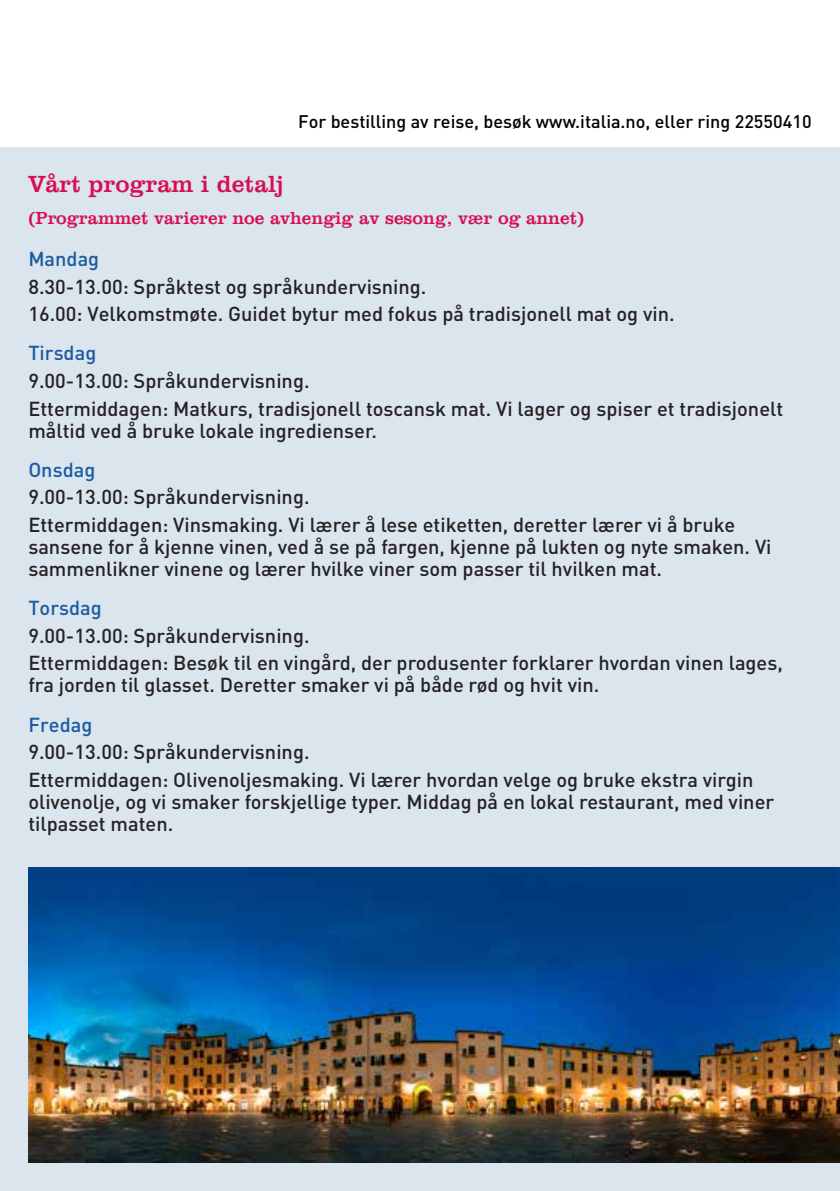
<style>
.page{position:relative;width:840px;height:1191px;background:#fff}
.page>*{position:absolute;margin:0;border:0;box-sizing:border-box;transform-origin:0 0}
.t1{font:24px "Clarendon BT";color:#d80e52}
.t2{font:500 20px/27.6px "DIN";color:#262122}
.t3{font:500 20px "DIN";color:#1d5aa0}
.t4{font:500 18px "DIN";color:#000}
.t5{font:18px "Clarendon BT";color:#d80e52}
</style>
<div class="page">
<div style="left:0;top:147px;width:839px;height:1044px;background:#dae5ee"></div>
<img style="left:28px;top:867px;width:811px;height:295px">
<p class="t4" style="left:298px;top:110px;width:514px">For bestilling av reise, besøk www.italia.no, eller ring 22550410</p>
<p class="t1" style="left:28px;top:169px;width:257px">Vårt program i detalj</p>
<p class="t5" style="left:28px;top:207px;width:556px">(Programmet varierer noe avhengig av sesong, vær og annet)</p>
<p class="t3" style="left:28px;top:246px;width:72px">Mandag</p>
<p class="t2" style="left:28px;top:272px;width:647px">8.30-13.00: Språktest og språkundervisning.<br>16.00: Velkomstmøte. Guidet bytur med fokus på tradisjonell mat og vin.</p>
<p class="t3" style="left:28px;top:340px;width:69px">Tirsdag</p>
<p class="t2" style="left:28px;top:366px;width:755px">9.00-13.00: Språkundervisning.<br>Ettermiddagen: Matkurs, tradisjonell toscansk mat. Vi lager og spiser et tradisjonelt</p>
<p class="t2" style="left:28px;top:416px;width:350px">måltid ved å bruke lokale ingredienser.</p>
<p class="t3" style="left:28px;top:457px;width:68px">Onsdag</p>
<p class="t2" style="left:28px;top:483px;width:708px">9.00-13.00: Språkundervisning.<br>Ettermiddagen: Vinsmaking. Vi lærer å lese etiketten, deretter lærer vi å bruke</p>
<p class="t2" style="left:28px;top:535px;width:744px;line-height:22px">sansene for å kjenne vinen, ved å se på fargen, kjenne på lukten og nyte smaken. Vi sammenlikner vinene og lærer hvilke viner som passer til hvilken mat.</p>
<p class="t3" style="left:28px;top:595px;width:75px">Torsdag</p>
<p class="t2" style="left:28px;top:621px;width:755px">9.00-13.00: Språkundervisning.<br>Ettermiddagen: Besøk til en vingård, der produsenter forklarer hvordan vinen lages,</p>
<p class="t2" style="left:28px;top:671px;width:572px">fra jorden til glasset. Deretter smaker vi på både rød og hvit vin.</p>
<p class="t3" style="left:28px;top:711px;width:65px">Fredag</p>
<p class="t2" style="left:28px;top:737px;width:726px">9.00-13.00: Språkundervisning.<br>Ettermiddagen: Olivenoljesmaking. Vi lærer hvordan velge og bruke ekstra virgin</p>
<p class="t2" style="left:28px;top:790px;width:747px;line-height:22px">olivenolje, og vi smaker forskjellige typer. Middag på en lokal restaurant, med viner tilpasset maten.</p>
</div>
